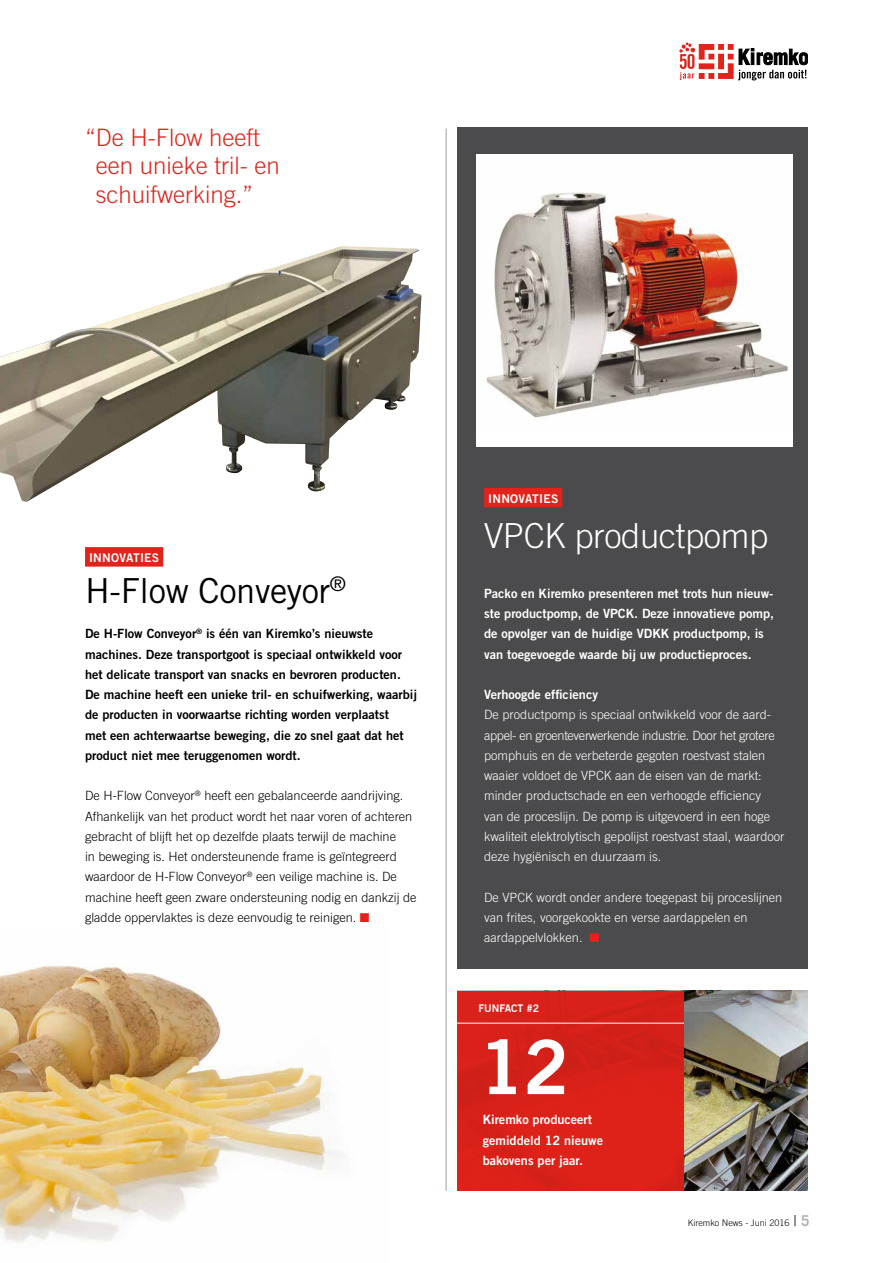
<style>
.page{position:relative;width:893px;height:1263px;background:#fff}
.page>*{position:absolute;margin:0;border:0;box-sizing:border-box;transform-origin:0 0}
.t1{font:75px "Trade Gothic LT Std Bd 2";color:#fff}
.t2{font:34.5px "Trade Gothic LT Std";letter-spacing:-.01em;color:#000}
.t3{font:300 34.5px "Trade Gothic LT Std";letter-spacing:-.01em;color:#fff}
.t4{font:300 24px/28.5px "Trade Gothic LT Std";color:#e2231b}
.t5{font:300 12.75px/20.2px "Trade Gothic LT Std";color:#fff}
.t6{font:300 12.75px/20.2px "Trade Gothic LT Std";color:#000}
.t7{font:12.75px/20.2px "Trade Gothic LT Std Bd 2";color:#000}
.t8{font:12.75px/20.2px "Trade Gothic LT Std Bd 2";color:#fff}
.t9{font:12px "Trade Gothic LT Std Bd 2";letter-spacing:.025em;color:#fff}
.t10{font:10.5px "Trade Gothic LT Std Bd 2";color:#fff}
.t11{font:300 9px "Trade Gothic LT Std";color:#000}
.s1{color:#e2231b}
.s2{font-size:15px}
.s3{font-weight:700;font-size:15px;color:#b1b3b4}
</style>
<div class="page">
<img style="left:0;top:966px;width:340px;height:277px">
<img style="left:0;top:246px;width:421px;height:256px">
<div style="left:85px;top:547px;width:78px;height:20px;background:#e2231b"></div>
<div style="left:457px;top:127px;width:351px;height:842px;background:#4b4b4d"></div>
<div style="left:484px;top:488px;width:78px;height:19px;background:#e2231b"></div>
<div style="left:476px;top:154px;width:316px;height:292px;background:#fff"></div>
<img style="left:486px;top:192px;width:303px;height:226px">
<hr style="left:446px;top:128px;width:1px;height:1063px;background:#9c9e9f">
<img style="left:684px;top:991px;width:124px;height:200px">
<div style="left:457px;top:991px;width:227px;height:200px;background:#d92119"></div>
<hr style="left:457px;top:1023px;width:227px;height:1px;background:#fff">
<svg style="left:680px;top:43px;width:128px;height:37px"></svg>
<h3 class="t4" style="left:96px;top:123px;width:186px;text-indent:-11px">“De H-Flow heeft een unieke tril- en schuifwerking.”</h3>
<p class="t9" style="left:89px;top:550px;width:72px">INNOVATIES</p>
<h2 class="t2" style="left:85px;top:569px;width:263px">H-Flow Conveyor<sup>®</sup></h2>
<p class="t7" style="left:85px;top:623px;width:333px">De H-Flow Conveyor<sup>®</sup> is één van Kiremko’s nieuwste machines. Deze transportgoot is speciaal ontwikkeld voor het delicate transport van snacks en bevroren producten.<br>De machine heeft een unieke tril- en schuifwerking, waarbij de producten in voorwaartse richting worden verplaatst<br>met een achterwaartse beweging, die zo snel gaat dat het product niet mee teruggenomen wordt.</p>
<p class="t6" style="left:85px;top:785px;width:333px">De H-Flow Conveyor<sup>®</sup> heeft een gebalanceerde aandrijving.<br>Afhankelijk van het product wordt het naar voren of achteren gebracht of blijft het op dezelfde plaats terwijl de machine<br>in beweging is. Het ondersteunende frame is geïntegreerd waardoor de H-Flow Conveyor<sup>®</sup> een veilige machine is. De machine heeft geen zware ondersteuning nodig en dankzij de gladde oppervlaktes is deze eenvoudig te reinigen. <span class="s1">■</span></p>
<p class="t9" style="left:488px;top:491px;width:72px">INNOVATIES</p>
<h2 class="t3" style="left:484px;top:515px;width:286px">VPCK productpomp</h2>
<p class="t8" style="left:484px;top:583px;width:292px">Packo en Kiremko presenteren met trots hun nieuw&shy;ste productpomp, de VPCK. Deze innovatieve pomp, de opvolger van de huidige VDKK productpomp, is van toegevoegde waarde bij uw productieproces.</p>
<p class="t8" style="left:484px;top:684px;width:115px">Verhoogde efficiency</p>
<p class="t5" style="left:484px;top:704px;width:302px">De productpomp is speciaal ontwikkeld voor de aard&shy;appel- en groenteverwerkende industrie. Door het grotere pomphuis en de verbeterde gegoten roestvast stalen waaier voldoet de VPCK aan de eisen van de markt: minder productschade en een verhoogde efficiency<br>van de proceslijn. De pomp is uitgevoerd in een hoge kwaliteit elektrolytisch gepolijst roestvast staal, waardoor deze hygiënisch en duurzaam is.</p>
<p class="t5" style="left:484px;top:887px;width:300px">De VPCK wordt onder andere toegepast bij proceslijnen van frites, voorgekookte en verse aardappelen en aardappelvlokken. <span class="s1">■</span></p>
<p class="t10" style="left:478px;top:1001px;width:62px">FUNFACT #2</p>
<h1 class="t1" style="left:478px;top:1021px;width:92px">12</h1>
<p class="t8" style="left:483px;top:1109px;width:122px">Kiremko produceert gemiddeld 12 nieuwe bakovens per jaar.</p>
<p class="t11" style="left:688px;top:1217px;width:123px">Kiremko News - Juni 2016 <span class="s2">|</span> <span class="s3">5</span></p>
</div>
